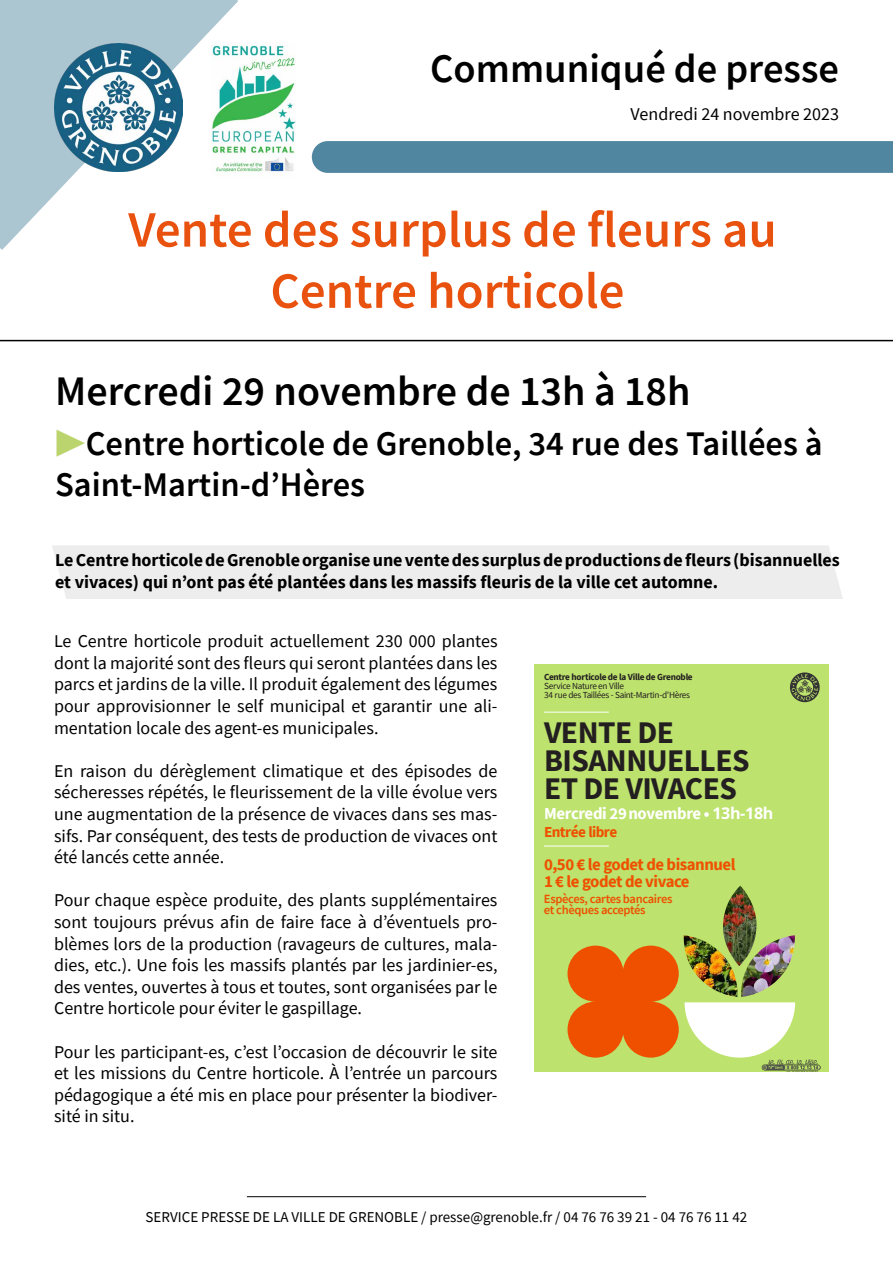
<style>
.page{position:relative;width:893px;height:1263px;background:#fff}
.page>*{position:absolute;margin:0;border:0;box-sizing:border-box;transform-origin:0 0}
.t1{font:600 51px/61.2px "Source Sans Pro";color:#e9510f;text-align:center}
.t2{font:600 42px "Source Sans Pro";color:#000}
.t3{font:600 40.5px "Source Sans Pro";color:#000}
.t4{font:600 34.5px/41.4px "Source Sans Pro";color:#000}
.t5{font:700 31.5px/28.3px "Source Sans Pro";letter-spacing:-.015em;color:#231f20}
.t6{font:18px/21.6px "Source Sans Pro";color:#000;text-align:justify}
.t7{font:700 18px/21.6px "Source Sans Pro";color:#000}
.t8{font:700 16.8px/16.8px "Source Sans Pro";letter-spacing:-.03em;color:#ef5000}
.t9{font:700 16.8px "Source Sans Pro";letter-spacing:-.02em;color:#fff}
.t10{font:700 15.3px "Source Sans Pro";letter-spacing:-.04em;color:#ef5000}
.t11{font:15px "Source Sans Pro";color:#000}
.t12{font:600 12.6px/11.2px "Source Sans Pro";letter-spacing:-.025em;color:#ef5000}
.t13{font:9.3px/9.1px "Source Sans Pro";letter-spacing:-.035em;color:#231f20}
.t14{font:700 9.3px "Source Sans Pro";letter-spacing:-.03em;color:#231f20}
.s1{color:#bcd46e}
.s2{font-family:"Noto Sans";font-size:16.05px}
</style>
<div class="page">
<svg style="left:0;top:0;width:238px;height:250px"></svg>
<hr style="left:0;top:340px;width:893px;height:1px;background:#000">
<hr style="left:247px;top:1196px;width:399px;height:1px;background:#000">
<img style="left:54px;top:43px;width:129px;height:129px">
<div style="left:312px;top:141px;width:581px;height:32px;background:#5086a0"></div>
<div style="left:52px;top:545px;width:791px;height:54px;background:#ededed"></div>
<img style="left:211px;top:42px;width:85px;height:135px">
<div style="left:534px;top:664px;width:294px;height:407px;background:#bde26d"></div>
<img style="left:723px;top:885px;width:34px;height:81px">
<img style="left:684px;top:935px;width:54px;height:62px">
<img style="left:741px;top:935px;width:54px;height:62px">
<hr style="left:544px;top:712px;width:65px;height:1px;background:#fff">
<hr style="left:544px;top:846px;width:65px;height:1px;background:#fff">
<svg style="left:567px;top:945px;width:112px;height:112px"></svg>
<svg style="left:790px;top:672px;width:30px;height:30px"></svg>
<svg style="left:685px;top:1002px;width:110px;height:55px"></svg>
<img style="left:761px;top:1059px;width:60px;height:12px">
<h3 class="t3" style="left:430px;top:42px;width:410px">Communiqué de presse</h3>
<p class="t6" style="left:631px;top:103px;width:210px">Vendredi 24 novembre 2023</p>
<h1 class="t1" style="left:128px;top:199px;width:650px">Vente des surplus de fleurs au<br>Centre horticole</h1>
<h2 class="t2" style="left:55px;top:363px;width:637px">Mercredi 29 novembre de 13h à 18h</h2>
<h3 class="t4" style="left:55px;top:422px;width:769px"><span class="s1">▶</span>Centre horticole de Grenoble, 34 rue des Taillées à<br>Saint-Martin-d’Hères</h3>
<p class="t7" style="left:55px;top:549px;width:786px">Le Centre horticole de Grenoble organise une vente des surplus de productions de fleurs (bisannuelles et vivaces) qui n’ont pas été plantées dans les massifs fleuris de la ville cet automne.</p>
<p class="t6" style="left:54px;top:630px;width:445px">Le Centre horticole produit actuellement 230 000 plantes dont la majorité sont des fleurs qui seront plantées dans les parcs et jardins de la ville. Il produit également des légumes pour approvisionner le self municipal et garantir une ali&shy;mentation locale des agent-es municipales.</p>
<p class="t6" style="left:54px;top:760px;width:445px">En raison du dérèglement climatique et des épisodes de sécheresses répétés, le fleurissement de la ville évolue vers une augmentation de la présence de vivaces dans ses mas&shy;sifs. Par conséquent, des tests de production de vivaces ont été lancés cette année.</p>
<p class="t6" style="left:54px;top:889px;width:445px">Pour chaque espèce produite, des plants supplémentaires sont toujours prévus afin de faire face à d’éventuels pro&shy;blèmes lors de la production (ravageurs de cultures, mala&shy;dies, etc.). Une fois les massifs plantés par les jardinier-es, des ventes, ouvertes à tous et toutes, sont organisées par le Centre horticole pour éviter le gaspillage.</p>
<p class="t6" style="left:54px;top:1041px;width:445px">Pour les participant-es, c’est l’occasion de découvrir le site et les missions du Centre horticole. À l’entrée un parcours pédagogique a été mis en place pour présenter la biodiver&shy;sité in situ.</p>
<p class="t14" style="left:544px;top:670px;width:150px">Centre horticole de la Ville de Grenoble</p>
<p class="t13" style="left:544px;top:681px;width:148px">Service Nature en Ville<br>34 rue des Taillées - Saint-Martin-d’Hères</p>
<h3 class="t5" style="left:544px;top:718px;width:207px">VENTE DE<br>BISANNUELLES<br>ET DE VIVACES</h3>
<p class="t9" style="left:544px;top:802px;width:231px">Mercredi 29novembre • <span class="s2">13h-18h</span></p>
<p class="t10" style="left:544px;top:821px;width:75px">Entrée libre</p>
<p class="t8" style="left:544px;top:855px;width:193px">0,50 € le godet de bisannuel<br>1 € le godet de vivace</p>
<p class="t12" style="left:544px;top:892px;width:130px">Espèces, cartes bancaires et chèques acceptés</p>
<p class="t11" style="left:146px;top:1207px;width:603px">SERVICE PRESSE DE LA VILLE DE GRENOBLE / presse@grenoble.fr / 04 76 76 39 21 - 04 76 76 11 42</p>
</div>
